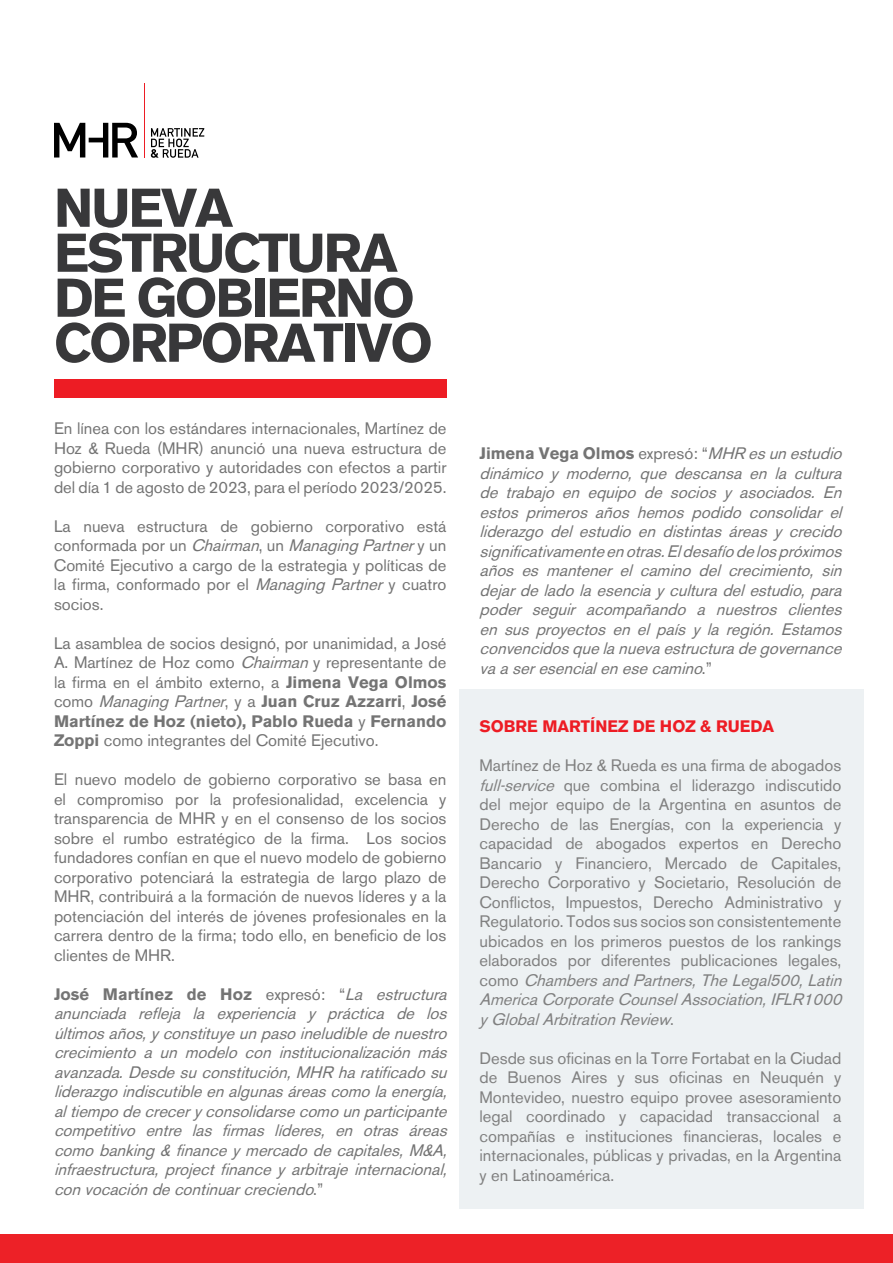
<style>
.page{position:relative;width:893px;height:1263px;background:#fff}
.page>*{position:absolute;margin:0;border:0;box-sizing:border-box;transform-origin:0 0}
.t1{font:700 54px/45px "Akzidenz Grotesk BE";letter-spacing:-.04em;color:#38383a}
.t2{font:16.5px/19.5px "Akzidenz Grotesk BE";color:#747474;text-align:justify}
.t3{font:italic 16.5px/19.5px "Akzidenz Grotesk BE";color:#747474;text-align:justify}
.t4{font:16.5px/19.5px "Akzidenz Grotesk BE";color:#808080}
.t5{font:700 16.5px "Akzidenz Grotesk BE";color:#ed1c24}
.s1{font-style:italic}
.s2{font-weight:700}
.s3{font-weight:700;font-style:normal}
.s4{font-style:normal}
</style>
<div class="page">
<hr style="left:144px;top:83px;width:1px;height:75px;background:#ed1c24">
<svg style="left:54px;top:123px;width:84px;height:35px"></svg>
<svg style="left:151px;top:128px;width:53px;height:30px"></svg>
<div style="left:54px;top:379px;width:392px;height:19px;background:#ed1c24"></div>
<div style="left:0;top:1234px;width:893px;height:29px;background:#ed2127"></div>
<div style="left:459px;top:690px;width:405px;height:519px;background:#ebf0f2"></div>
<h1 class="t1" style="left:54px;top:186px;width:380px">NUEVA<br>ESTRUCTURA<br>DE GOBIERNO<br>CORPORATIVO</h1>
<p class="t2" style="left:54px;top:418px;width:394px">En línea con los estándares internacionales, Martínez de Hoz &amp; Rueda (MHR) anunció una nueva estructura de gobierno corporativo y autoridades con efectos a partir del día 1 de agosto de 2023, para el período 2023/2025.</p>
<p class="t2" style="left:54px;top:516px;width:394px">La nueva estructura de gobierno corporativo está c o n f o r m a d a p o r u n <span class="s1">Chairman</span>, u n <span class="s1">ManagingPartner</span>y u n Comité Ejecutivo a cargo de la estrategia y políticas de la firma, conformado por el <span class="s1">Managing Partner</span> y cuatro socios.</p>
<p class="t2" style="left:54px;top:633px;width:394px">La asamblea de socios designó, por unanimidad, a José A. Martínez de Hoz como <span class="s1">Chairman</span>y representante de la firma en el ámbito externo, a <span class="s2">Jimena Vega Olmos </span>como <span class="s1">ManagingPartner</span>, y a <span class="s2">Juan Cruz Azzarri</span>, <span class="s2">José Martínez de Hoz (nieto), Pablo Rueda</span> y <span class="s2">Fernando Zoppi</span> como integrantes del Comité Ejecutivo.</p>
<p class="t2" style="left:54px;top:769px;width:394px">El nuevo modelo de gobierno corporativo se basa en el compromiso por la profesionalidad, excelencia y transparencia de MHR y en el consenso de los socios sobre el rumbo estratégico de la firma. Los socios fundadores confían en que el nuevo modelo de gobierno corporativo potenciará la estrategia de largo plazo de MHR, contribuirá a la formación de nuevos líderes y a la potenciación del interés de jóvenes profesionales en la carrera dentro de la firma; todo ello, en beneficio de los clientes de MHR.</p>
<p class="t3" style="left:54px;top:984px;width:399px"><span class="s3">José Martínez de Hoz</span> <span class="s4">expresó: “</span>La estructura anunciada refleja la experiencia y práctica de los últimosaños,yconstituyeunpasoineludibledenuestro crecimiento a un modelo con institucionalización más avanzada.Desdesuconstitución,MHR haratificadosu liderazgoindiscutibleenalgunasáreascomolaenergía, altiempodecreceryconsolidarsecomounparticipante competitivo entre las firmas líderes, en otras áreas comobanking&amp; financeymercadodecapitales,M&amp;A, infraestructura, project finance y arbitraje internacional, convocacióndecontinuarcreciendo<span class="s4">. ”</span></p>
<p class="t3" style="left:479px;top:443px;width:369px"><span class="s3">Jimena Vega Olmos</span> <span class="s4">expresó: “</span>MHR esunestudio dinámico y moderno, que descansa en la cultura de trabajo en equipo de socios y asociados. En estos primeros años hemos podido consolidar el liderazgo del estudio en distintas áreas y crecido significativamenteenotras.Eldesafíodelospróximos años es mantener el camino del crecimiento, sin dejardeladolaesenciayculturadelestudio,para poder seguir acompañando a nuestros clientes en sus proyectos en el país y la región. Estamos convencidosquelanuevaestructuradegovernance vaaseresencialenesecamino<span class="s4">. ”</span></p>
<p class="t5" style="left:479px;top:717px;width:296px">SOBRE MARTÍNEZ DE HOZ &amp; RUEDA</p>
<p class="t4" style="left:479px;top:755px;width:369px">Martínez de Hoz &amp; Rueda es una firma de abogados <span class="s1">full-service</span> que combina el liderazgo indiscutido del mejor equipo de la Argentina en asuntos de Derecho de las Energías, con la experiencia y capacidad de abogados expertos en Derecho Bancario y Financiero, Mercado de Capitales, Derecho Corporativo y Societario, Resolución de Conflictos, Impuestos, Derecho Administrativo y Regulatorio. Todos sus socios son consistentemente ubicados en los primeros puestos de los rankings elaborados por diferentes publicaciones legales, c o m o <span class="s1">ChambersandPartners,TheLegal500,Latin AmericaCorporateCounselAssociation,IFLR1000 yGlobalArbitrationReview</span>.</p>
<p class="t4" style="left:479px;top:1048px;width:363px;text-align:justify">Desde sus oficinas en la Torre Fortabat en la Ciudad de Buenos Aires y sus oficinas en Neuquén y Montevideo, nuestro equipo provee asesoramiento legal coordinado y capacidad transaccional a compañías e instituciones financieras, locales e internacionales, públicas y privadas, en la Argentina y en Latinoamérica.</p>
</div>
